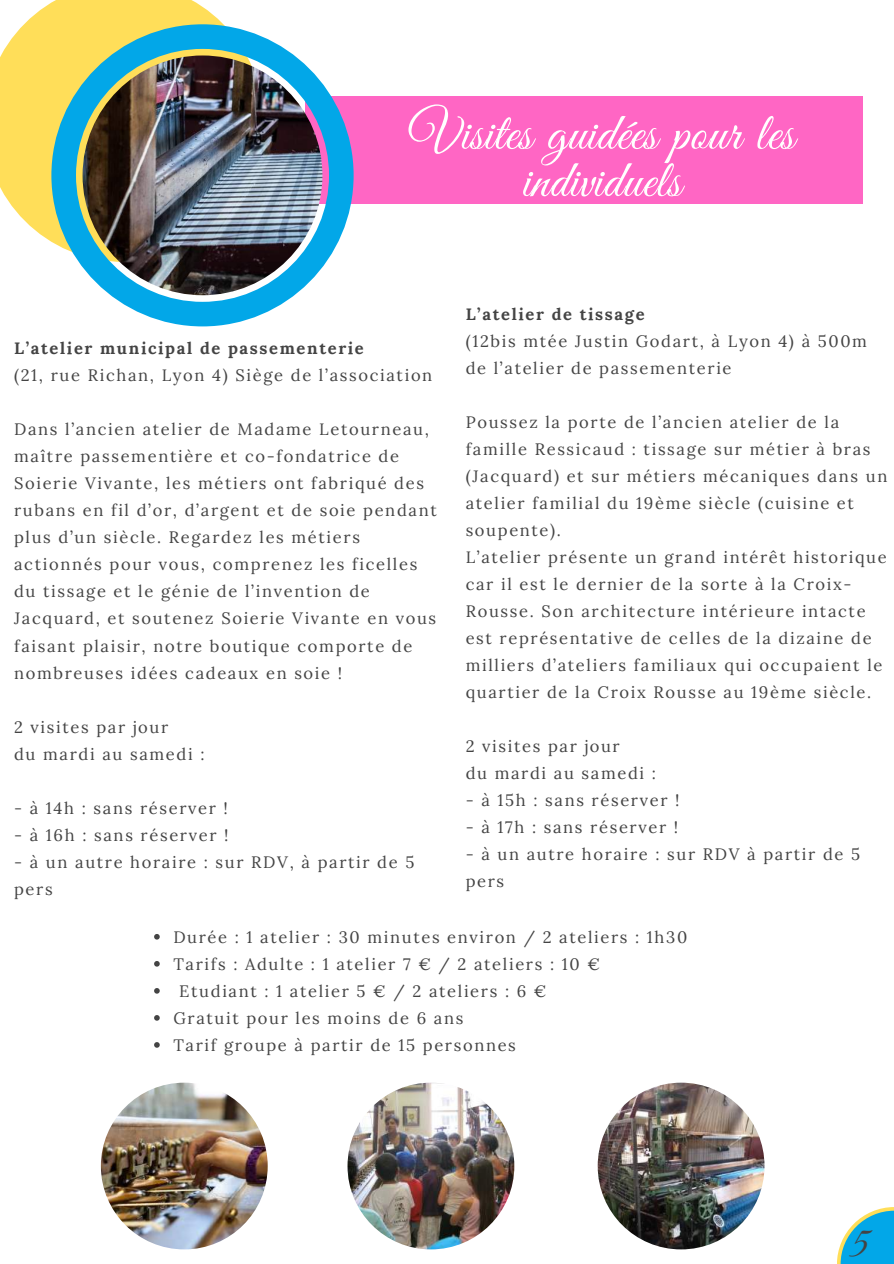
<style>
.page{position:relative;width:894px;height:1264px;background:#fff}
.page>*{position:absolute;margin:0;border:0;box-sizing:border-box;transform-origin:0 0}
.t1{font:52.5px/47.2px "Great Vibes";letter-spacing:.01em;color:#fff;text-align:center}
.t2{font:45px "Great Vibes";color:#444}
.t3{font:16.5px/27px "Lora";letter-spacing:.1em;color:#444}
.t4{font:700 16.5px "Lora";letter-spacing:.1em;color:#444}
</style>
<div class="page">
<img style="left:101px;top:1082px;width:166px;height:167px;border-radius:50%">
<img style="left:347px;top:1082px;width:167px;height:167px;border-radius:50%">
<img style="left:597px;top:1082px;width:167px;height:167px;border-radius:50%">
<svg style="left:154px;top:934px;width:6px;height:5px"></svg>
<svg style="left:154px;top:961px;width:6px;height:5px"></svg>
<svg style="left:154px;top:988px;width:6px;height:5px"></svg>
<svg style="left:154px;top:1015px;width:6px;height:5px"></svg>
<svg style="left:154px;top:1042px;width:6px;height:5px"></svg>
<div style="left:305px;top:97px;width:557px;height:107px;background:#ff66c4"></div>
<svg style="left:0;top:0;width:223px;height:242px;fill:#ffde59"></svg>
<img style="left:51px;top:24px;width:302px;height:302px">
<svg style="left:837px;top:1207px;width:56px;height:56px"></svg>
<h1 class="t1" style="left:409px;top:113px;width:387px">Visites guidées pour les individuels</h1>
<p class="t4" style="left:14px;top:337px;width:351px">L’atelier municipal de passementerie</p>
<p class="t3" style="left:14px;top:361px;width:419px">(21, rue Richan, Lyon 4) Siège de l’association</p>
<p class="t3" style="left:14px;top:415px;width:424px">Dans l’ancien atelier de Madame Letourneau, maître passementière et co-fondatrice de Soierie Vivante, les métiers ont fabriqué des rubans en fil d’or, d’argent et de soie pendant plus d’un siècle. Regardez les métiers actionnés pour vous, comprenez les ficelles du tissage et le génie de l’invention de Jacquard, et soutenez Soierie Vivante en vous faisant plaisir, notre boutique comporte de nombreuses idées cadeaux en soie !</p>
<p class="t3" style="left:14px;top:713px;width:192px">2 visites par jour<br>du mardi au samedi :</p>
<p class="t3" style="left:14px;top:794px;width:215px">- à 14h : sans réserver !</p>
<p class="t3" style="left:14px;top:821px;width:216px">- à 16h : sans réserver !</p>
<p class="t3" style="left:14px;top:848px;width:401px">- à un autre horaire : sur RDV, à partir de 5 pers</p>
<p class="t4" style="left:465px;top:303px;width:180px">L’atelier de tissage</p>
<p class="t3" style="left:465px;top:327px;width:403px">(12bis mtée Justin Godart, à Lyon 4) à 500m de l’atelier de passementerie</p>
<p class="t3" style="left:465px;top:408px;width:423px">Poussez la porte de l’ancien atelier de la famille Ressicaud : tissage sur métier à bras (Jacquard) et sur métiers mécaniques dans un atelier familial du 19ème siècle (cuisine et soupente).<br>L’atelier présente un grand intérêt historique car il est le dernier de la sorte à la Croix-Rousse. Son architecture intérieure intacte est représentative de celles de la dizaine de milliers d’ateliers familiaux qui occupaient le quartier de la Croix Rousse au 19ème siècle.</p>
<p class="t3" style="left:465px;top:732px;width:192px">2 visites par jour<br>du mardi au samedi :</p>
<p class="t3" style="left:465px;top:786px;width:215px">- à 15h : sans réserver !</p>
<p class="t3" style="left:465px;top:813px;width:214px">- à 17h : sans réserver !</p>
<p class="t3" style="left:465px;top:840px;width:396px">- à un autre horaire : sur RDV à partir de 5 pers</p>
<p class="t3" style="left:173px;top:923px;width:515px">Durée : 1 atelier : 30 minutes environ / 2 ateliers : 1h30</p>
<p class="t3" style="left:173px;top:950px;width:428px">Tarifs : Adulte : 1 atelier 7 € / 2 ateliers : 10 €</p>
<p class="t3" style="left:179px;top:977px;width:368px">Etudiant : 1 atelier 5 € / 2 ateliers : 6 €</p>
<p class="t3" style="left:173px;top:1004px;width:291px">Gratuit pour les moins de 6 ans</p>
<p class="t3" style="left:173px;top:1031px;width:344px">Tarif groupe à partir de 15 personnes</p>
<h2 class="t2" style="left:849px;top:1218px;width:22px">5</h2>
</div>
